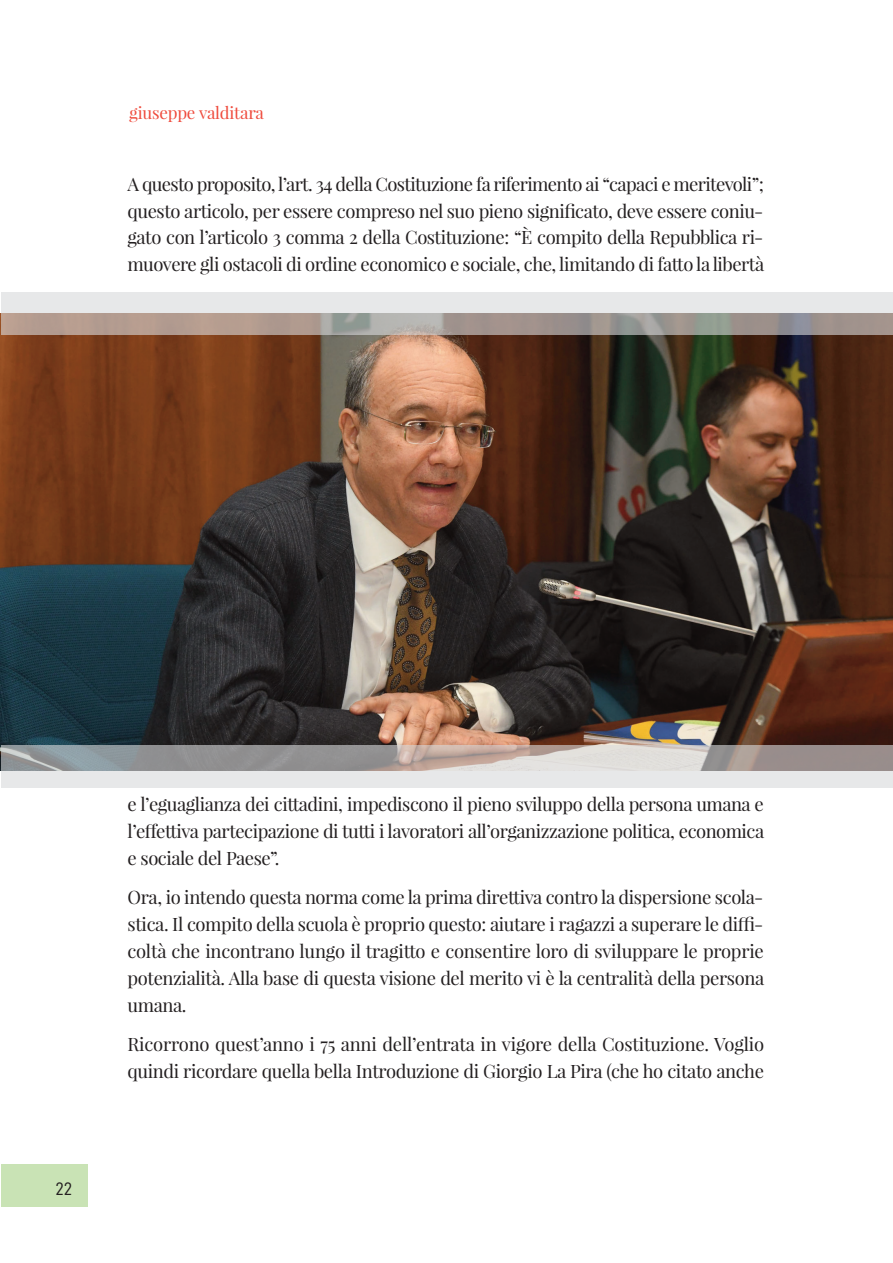
<style>
.page{position:relative;width:893px;height:1263px;background:#fff}
.page>*{position:absolute;margin:0;border:0;box-sizing:border-box;transform-origin:0 0}
.t1{font:18px/27px "Playfair Display";letter-spacing:-.02em;color:#231f20;text-align:justify}
.t2{font:18px "D DIN";color:#231f20}
.t3{font:16.5px "Playfair Display";letter-spacing:-.015em;color:#ef4b3d}
</style>
<div class="page">
<div style="left:2px;top:1165px;width:86px;height:42px;background:#c9e3b5"></div>
<img style="left:0;top:314px;width:893px;height:456px">
<div style="left:2px;top:746px;width:891px;height:42px;background:#d9dadc;opacity:.61"></div>
<div style="left:2px;top:293px;width:891px;height:42px;background:#d9dadc;opacity:.61"></div>
<p class="t3" style="left:129px;top:106px;width:136px">giuseppe valditara</p>
<p class="t1" style="left:128px;top:171px;width:638px">A questo proposito, l’art. 34 della Costituzione fa riferimento ai “capaci e meritevoli”; questo articolo, per essere compreso nel suo pieno significato, deve essere coniu&shy;gato con l’articolo 3 comma 2 della Costituzione: “È compito della Repubblica ri&shy;muovere gli ostacoli di ordine economico e sociale, che, limitando di fatto la libertà</p>
<p class="t2" style="left:55px;top:1180px;width:18px">22</p>
<p class="t1" style="left:128px;top:792px;width:638px">e l’eguaglianza dei cittadini, impediscono il pieno sviluppo della persona umana e l’effettiva partecipazione di tutti i lavoratori all’organizzazione politica, economica e sociale del Paese”.</p>
<p class="t1" style="left:128px;top:885px;width:638px">Ora, io intendo questa norma come la prima direttiva contro la dispersione scola&shy;stica. Il compito della scuola è proprio questo: aiutare i ragazzi a superare le diffi&shy;coltà che incontrano lungo il tragitto e consentire loro di sviluppare le proprie potenzialità. Alla base di questa visione del merito vi è la centralità della persona umana.</p>
<p class="t1" style="left:128px;top:1032px;width:638px">Ricorrono quest’anno i 75 anni dell’entrata in vigore della Costituzione. Voglio quindi ricordare quella bella Introduzione di Giorgio La Pira (che ho citato anche</p>
</div>
